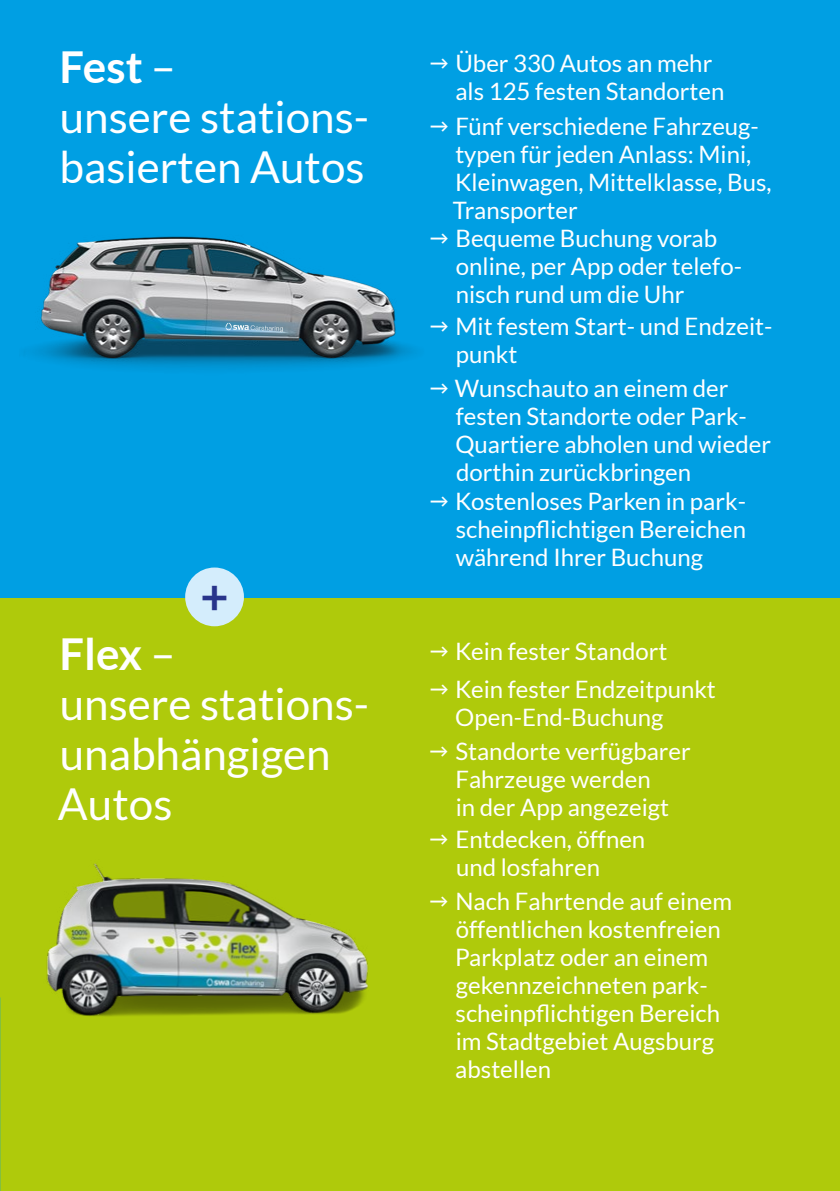
<style>
.page{position:relative;width:840px;height:1191px;background:#fff}
.page>*{position:absolute;margin:0;border:0;box-sizing:border-box;transform-origin:0 0}
.t1{font:700 48.8px "Lato";color:#28348b}
.t2{font:44px/50px "Lato";color:#fff}
.t3{font:24px/28px "Lato";color:#fff}
.s1{font-weight:700}
.s2{font-family:"IBM Plex Sans"}
</style>
<div class="page">
<div style="left:0;top:597px;width:839px;height:594px;background:#afca0b"></div>
<div style="left:0;top:0;width:839px;height:597px;background:#009fe3"></div>
<div style="left:185px;top:567px;width:59px;height:59px;background:#d4edfc;border-radius:50%"></div>
<img style="left:47px;top:863px;width:321px;height:154px">
<img style="left:33px;top:236px;width:380px;height:133px">
<svg style="left:225px;top:323px;width:58px;height:9px"></svg>
<h2 class="t2" style="left:59px;top:41px;width:306px"><span class="s1">Fest</span> –<br>unsere stations&shy;basierten Autos</h2>
<h1 class="t1" style="left:200px;top:568px;width:30px">+</h1>
<h2 class="t2" style="left:58px;top:629px;width:312px"><span class="s1">Flex</span> –<br>unsere stations&shy;unabhängigen<br>Autos</h2>
<p class="t3" style="left:455px;top:49px;width:270px;text-indent:-26px"><span class="s2">→</span> Über 330 Autos an mehr als 125 festen Standorten</p>
<p class="t3" style="left:452px;top:112px;width:320px;text-indent:-23px"><span class="s2">→</span> Fünf verschiedene Fahrzeug&shy;typen für jeden Anlass: Mini,<br>Kleinwagen, Mittelklasse, Bus,<br>Transporter</p>
<p class="t3" style="left:455px;top:224px;width:287px;text-indent:-26px"><span class="s2">→</span> Bequeme Buchung vorab online, per App oder telefo&shy;nisch rund um die Uhr</p>
<p class="t3" style="left:455px;top:312px;width:318px;text-indent:-26px"><span class="s2">→</span> Mit festem Start- und Endzeit&shy;punkt</p>
<p class="t3" style="left:455px;top:374px;width:317px;text-indent:-26px"><span class="s2">→</span> Wunschauto an einem der festen Standorte oder Park-<br>Quartiere abholen und wieder dorthin zurückbringen</p>
<p class="t3" style="left:455px;top:487px;width:292px;text-align:justify;text-indent:-26px"><span class="s2">→</span> Kostenloses Parken in park&shy;scheinpflichtigen Bereichen während Ihrer Buchung</p>
<p class="t3" style="left:429px;top:637px;width:239px"><span class="s2">→</span> Kein fester Standort</p>
<p class="t3" style="left:455px;top:674px;width:262px;text-indent:-26px"><span class="s2">→</span> Kein fester Endzeitpunkt<br>Open-End-Buchung</p>
<p class="t3" style="left:429px;top:737px;width:263px;text-align:center"><span class="s2">→</span> Standorte verfügbarer<br>Fahrzeuge werden<br>in der App angezeigt</p>
<p class="t3" style="left:456px;top:824px;width:191px;text-indent:-27px"><span class="s2">→</span> Entdecken, öffnen und losfahren</p>
<p class="t3" style="left:455px;top:887px;width:278px;text-indent:-26px"><span class="s2">→</span> Nach Fahrtende auf einem öffentlichen kostenfreien<br>Parkplatz oder an einem gekennzeichneten park&shy;scheinpflichtigen Bereich im Stadtgebiet Augsburg abstellen</p>
</div>
